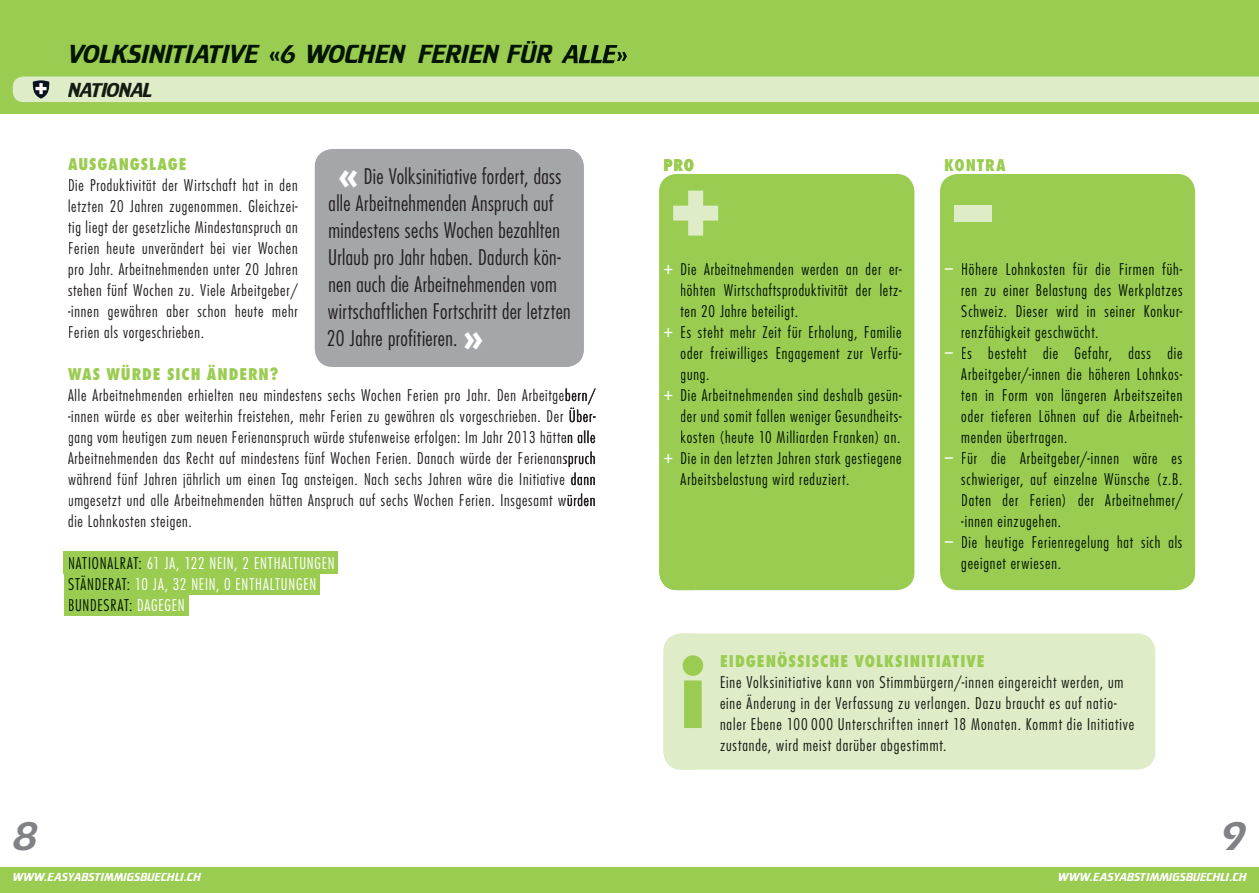
<style>
.page{position:relative;width:1259px;height:893px;background:#fff}
.page>*{position:absolute;margin:0;border:0;box-sizing:border-box;transform-origin:0 0}
.t1{font:800 condensed 90px "Futura Std";color:#9bcc52}
.t2{font:800 75px "Futura Std";color:#deecc8}
.t3{font:42px "Biathlon";color:#808285}
.t4{font:800 37.5px "Futura Std";color:#fff}
.t5{font:27px "Biathlon";letter-spacing:-.005em;color:#011500}
.t6{font:300 condensed 21px/27px "Futura Std";letter-spacing:.02em;color:#231f20}
.t7{font:21px "Biathlon";letter-spacing:-.045em;color:#151b12}
.t8{font:300 condensed 15.75px/21px "Futura Std";letter-spacing:.05em;color:#231f20;text-align:justify}
.t9{font:300 condensed 15.75px "Futura Std";letter-spacing:.055em;color:#011500}
.t10{font:300 condensed 15.75px/21px "Futura Std";letter-spacing:.055em;color:#151b12}
.t11{font:300 condensed 15.75px/21px "Futura Std";letter-spacing:.05em;color:#fff}
.t12{font:800 condensed 15.75px "Futura Std";letter-spacing:.06em;color:#9bcc52}
.t13{font:12px "Biathlon";letter-spacing:.015em;color:#fff}
.s1{color:#011500}
.s2{font-weight:400;font-size:17.55px;color:#fff}
.s3{font-weight:400;font-size:19.5px;color:#fff}
</style>
<div class="page">
<div style="left:0;top:0;width:693px;height:113px;background:#9bcc52"></div>
<div style="left:64px;top:551px;width:274px;height:22px;background:#9bcc52"></div>
<div style="left:64px;top:572px;width:256px;height:22px;background:#9bcc52"></div>
<div style="left:64px;top:593px;width:124px;height:22px;background:#9bcc52"></div>
<div style="left:315px;top:149px;width:269px;height:218px;background:#a5a6aa;border-radius:18px"></div>
<div style="left:566px;top:0;width:693px;height:113px;background:#9bcc52"></div>
<div style="left:13px;top:77px;width:1246px;height:25px;background:#deecc8"></div>
<svg style="left:566px;top:45px;width:61px;height:19px"></svg>
<div style="left:659px;top:174px;width:255px;height:416px;background:#9bcc52;border-radius:18px"></div>
<div style="left:940px;top:174px;width:255px;height:416px;background:#9bcc52;border-radius:18px"></div>
<svg style="left:566px;top:388px;width:30px;height:16px"></svg>
<svg style="left:569px;top:408px;width:26px;height:15px"></svg>
<svg style="left:568px;top:430px;width:27px;height:14px"></svg>
<svg style="left:566px;top:451px;width:29px;height:16px"></svg>
<svg style="left:571px;top:472px;width:24px;height:14px"></svg>
<svg style="left:567px;top:493px;width:28px;height:14px"></svg>
<svg style="left:569px;top:149px;width:15px;height:218px"></svg>
<div style="left:566px;top:302px;width:5px;height:17px;background:#a5a6aa"></div>
<div style="left:663px;top:633px;width:492px;height:137px;background:#deecc8;border-radius:18px"></div>
<div style="left:0;top:867px;width:1259px;height:26px;background:#9bcc52"></div>
<h3 class="t5" style="left:68px;top:40px;width:561px">VOLKSINITIATIVE «6 WOCHEN FERIEN FÜR ALLE»</h3>
<h3 class="t7" style="left:68px;top:79px;width:85px">NATIONAL</h3>
<p class="t12" style="left:68px;top:154px;width:120px">AUSGANGSLAGE</p>
<p class="t8" style="left:68px;top:175px;width:231px">Die Produktivität der Wirtschaft hat in den letzten 20 Jahren zugenommen. Gleichzei&shy;tig liegt der gesetzliche Mindestanspruch an Ferien heute unverändert bei vier Wochen pro Jahr. Arbeitnehmenden unter 20 Jahren stehen fünf Wochen zu. Viele Arbeitgeber/ -innen gewähren aber schon heute mehr Feri en als vorgeschrieben.</p>
<h3 class="t6" style="left:328px;top:163px;width:235px;text-indent:36px">Die Volksinitiative fordert, dass alle Arbeitnehmenden Anspruch auf mindestens sechs Wochen bezahlten Urlaub pro Jahr haben. Dadurch kön&shy;nen auch die Arbeitnehmenden vom</h3>
<h3 class="t6" style="left:327px;top:325px;width:132px">20 Jahre profitieren.</h3>
<h3 class="t4" style="left:337px;top:151px;width:23px">«</h3>
<h3 class="t6" style="left:328px;top:298px;width:244px">wirtschaftlichen Fortschritt der letzten</h3>
<h3 class="t4" style="left:463px;top:313px;width:23px">»</h3>
<p class="t12" style="left:68px;top:364px;width:212px">WAS WÜRDE SICH ÄNDERN?</p>
<p class="t8" style="left:68px;top:385px;width:529px">Alle Arbeitnehmenden erhielten neu mindestens sechs Wochen Ferien pro Jahr. Den Arbeitgebern/ -innen würde es aber weiterhin freistehen, mehr Ferien zu gewähren als vorgeschrieben. Der Über&shy;gang vom heutigen zum neuen Ferienanspruch würde stufenweise erfolgen: Im Jahr 2013 hätten alle Arbeitnehmenden das Recht auf mindestens fünf Wochen Ferien. Danach würde der Ferienanspruch während fünf Jahren jährlich um einen Tag ansteigen. Nach sechs Jahren wäre die Initiative dann umgesetzt und alle Arbeitnehmenden hätten Anspruch auf sechs Wochen Ferien. Insgesamt würden</p>
<p class="t8" style="left:295px;top:385px;width:6px">s</p>
<p class="t8" style="left:251px;top:427px;width:13px">en</p>
<p class="t8" style="left:68px;top:511px;width:125px">die Lohnkosten steigen.</p>
<p class="t11" style="left:68px;top:553px;width:268px"><span class="s1">NATIONALRAT:</span> 61 JA, 122 NEIN, 2 ENTHALTUNGEN<br><span class="s1">STÄNDERAT:</span> 10 JA, 32 NEIN, 0 ENTHALTUNGEN<br><span class="s1">BUNDESRAT:</span> DAGEGEN</p>
<p class="t12" style="left:663px;top:155px;width:32px">PRO</p>
<p class="t12" style="left:944px;top:155px;width:63px">KONTRA</p>
<h2 class="t2" style="left:665px;top:160px;width:61px">+</h2>
<p class="t9" style="left:663px;top:260px;width:240px"><span class="s2">+</span> Die Arbeitnehmenden werden an der er-</p>
<p class="t9" style="left:680px;top:281px;width:223px">höhten Wirtschaftsproduktivität der letz-</p>
<p class="t9" style="left:680px;top:302px;width:119px">ten 20 Jahre beteiligt.</p>
<p class="t9" style="left:663px;top:323px;width:240px"><span class="s2">+</span> Es steht mehr Zeit für Erholung, Familie</p>
<p class="t9" style="left:680px;top:344px;width:223px">oder freiwilliges Engagement zur Verfü-</p>
<p class="t9" style="left:680px;top:365px;width:30px">gung.</p>
<p class="t9" style="left:663px;top:386px;width:240px"><span class="s2">+</span> Die Arbeitnehmenden sind deshalb gesün-</p>
<p class="t9" style="left:680px;top:407px;width:223px">der und somit fallen weniger Gesundheits-</p>
<p class="t9" style="left:680px;top:428px;width:221px">kosten (heute 10 Milliarden Franken) an.</p>
<p class="t9" style="left:663px;top:449px;width:239px"><span class="s2">+</span> Die in den letzten Jahren stark gestiegene</p>
<p class="t9" style="left:680px;top:470px;width:170px">Arbeitsbelastung wird reduziert.</p>
<h2 class="t2" style="left:954px;top:159px;width:39px">–</h2>
<p class="t9" style="left:944px;top:260px;width:240px"><span class="s3">−</span> Höhere Lohnkosten für die Firmen füh-</p>
<p class="t9" style="left:961px;top:281px;width:223px">ren zu einer Belastung des Werkplatzes</p>
<p class="t9" style="left:961px;top:302px;width:223px">Schweiz. Dieser wird in seiner Konkur-</p>
<p class="t9" style="left:961px;top:323px;width:139px">renzfähigkeit geschwächt.</p>
<p class="t9" style="left:944px;top:344px;width:240px"><span class="s3">−</span> Es besteht die Gefahr, dass die</p>
<p class="t9" style="left:961px;top:365px;width:222px">Arbeitgeber/ -innen die höheren Lohnkos-</p>
<p class="t9" style="left:961px;top:386px;width:222px">ten in Form von längeren Arbeitszeiten</p>
<p class="t9" style="left:961px;top:407px;width:223px">oder tieferen Löhnen auf die Arbeitneh-</p>
<p class="t9" style="left:961px;top:428px;width:108px">menden übertragen.</p>
<p class="t9" style="left:944px;top:449px;width:240px"><span class="s3">−</span> Für die Arbeitgeber/ -innen wäre es</p>
<p class="t9" style="left:961px;top:470px;width:223px">schwieriger, auf einzelne Wünsche (z.B.</p>
<p class="t9" style="left:961px;top:491px;width:222px">Daten der Ferien) der Arbeitnehmer/</p>
<p class="t9" style="left:961px;top:512px;width:101px">-innen einzugehen.</p>
<p class="t9" style="left:944px;top:533px;width:240px"><span class="s3">−</span> Die heutige Ferienregelung hat sich als</p>
<p class="t9" style="left:961px;top:554px;width:101px">geeignet erwiesen.</p>
<h1 class="t1" style="left:679px;top:638px;width:29px">i</h1>
<p class="t12" style="left:720px;top:651px;width:266px">EIDGENÖSSISCHE VOLKSINITIATIVE</p>
<p class="t10" style="left:720px;top:672px;width:416px">Eine Volksinitiative kann von Stimmbürgern/ -innen eingereicht werden, um eine Änderung in der Verfassung zu verlangen. Dazu braucht es auf natio&shy;naler Ebene 100 000 Unterschriften innert 18 Monaten. Kommt die Initiative zustande, wird meist darüber abgestimmt.</p>
<h3 class="t3" style="left:13px;top:814px;width:27px">8</h3>
<h3 class="t3" style="left:1221px;top:814px;width:27px">9</h3>
<p class="t13" style="left:13px;top:870px;width:189px">WWW.EASYABSTIMMIGSBUECHLI.CH</p>
<p class="t13" style="left:1058px;top:870px;width:189px">WWW.EASYABSTIMMIGSBUECHLI.CH</p>
</div>
